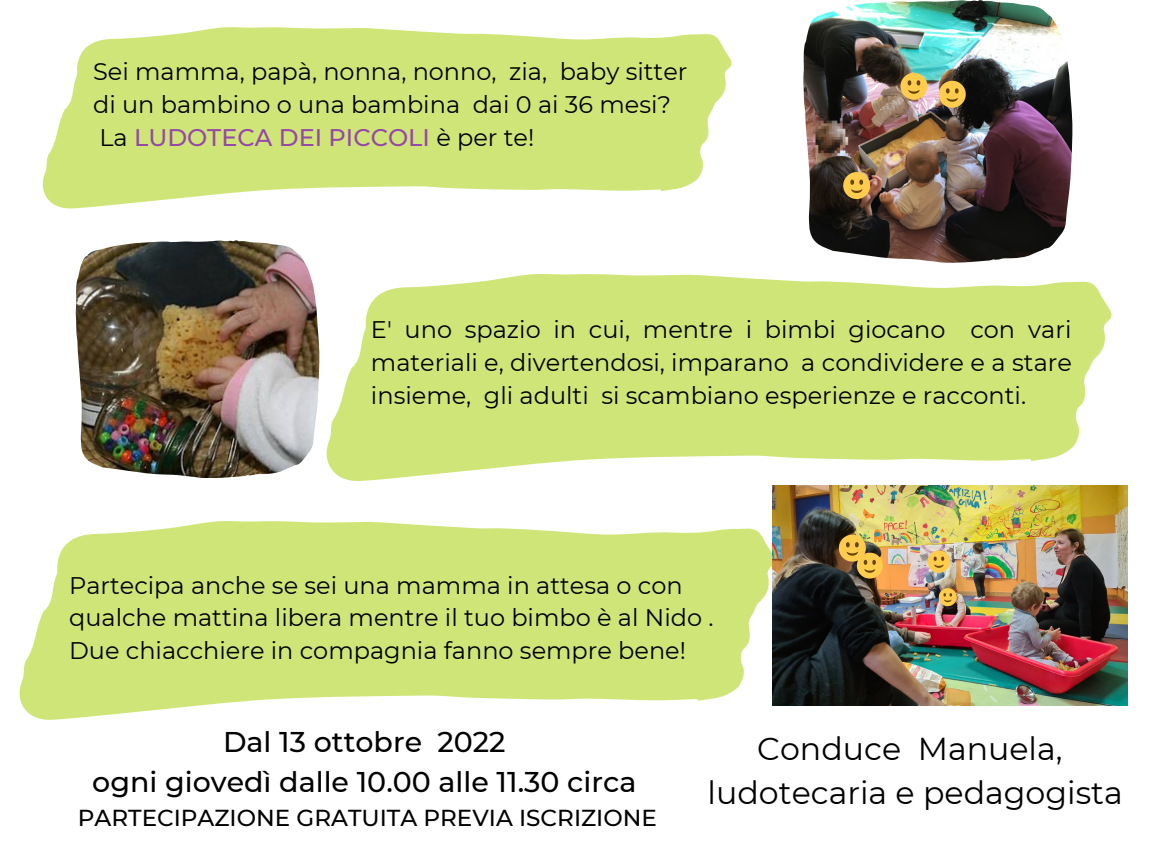
<style>
.page{position:relative;width:1152px;height:864px;background:#fff}
.page>*{position:absolute;margin:0;border:0;box-sizing:border-box;transform-origin:0 0}
.t1{font:31.65px "Montserrat";color:#000}
.t2{font:500 28.5px "Montserrat";color:#000}
.t3{font:24px/32.7px "Montserrat";color:#000}
.t4{font:500 23.1px "Montserrat";color:#000}
.s1{font-weight:500;color:#9548a8}
</style>
<div class="page">
<svg style="left:42px;top:27px;width:690px;height:182px;fill:#cfe578"></svg>
<svg style="left:326px;top:262px;width:789px;height:224px;fill:#cfe578"></svg>
<svg style="left:19px;top:479px;width:760px;height:241px;fill:#cfe578"></svg>
<img style="left:772px;top:486px;width:356px;height:219px">
<img style="left:803px;top:0;width:269px;height:262px">
<img style="left:76px;top:240px;width:243px;height:238px">
<svg style="left:839px;top:535px;width:44px;height:44px;background:#bc9742"></svg>
<svg style="left:928px;top:550px;width:22px;height:23px"></svg>
<svg style="left:939px;top:588px;width:18px;height:18px"></svg>
<svg style="left:900px;top:73px;width:27px;height:27px"></svg>
<svg style="left:939px;top:81px;width:27px;height:27px"></svg>
<svg style="left:843px;top:172px;width:27px;height:27px"></svg>
<p class="t3" style="left:93px;top:55px;width:596px">Sei mamma, papà, nonna, nonno, zia, baby sitter di un bambino o una bambina dai 0 ai 36 mesi?<br>La <span class="s1">LUDOTECA DEI PICCOLI</span> è per te!</p>
<p class="t3" style="left:371px;top:313px;width:702px;text-align:justify">E' uno spazio in cui, mentre i bimbi giocano con vari materiali e, divertendosi, imparano a condividere e a stare insieme, gli adulti si scambiano esperienze e racconti.</p>
<p class="t3" style="left:69px;top:569px;width:646px">Partecipa anche se sei una mamma in attesa o con qualche mattina libera mentre il tuo bimbo è al Nido .</p>
<p class="t3" style="left:69px;top:634px;width:618px">Due chiacchiere in compagnia fanno sempre bene!</p>
<p class="t2" style="left:223px;top:724px;width:284px">Dal 13 ottobre 2022</p>
<p class="t2" style="left:92px;top:764px;width:546px">ogni giovedì dalle 10.00 alle 11.30 circa</p>
<p class="t4" style="left:78px;top:804px;width:581px">PARTECIPAZIONE GRATUITA PREVIA ISCRIZIONE</p>
<p class="t1" style="left:757px;top:730px;width:307px">Conduce Manuela,</p>
<p class="t1" style="left:708px;top:774px;width:417px">ludotecaria e pedagogista</p>
</div>
